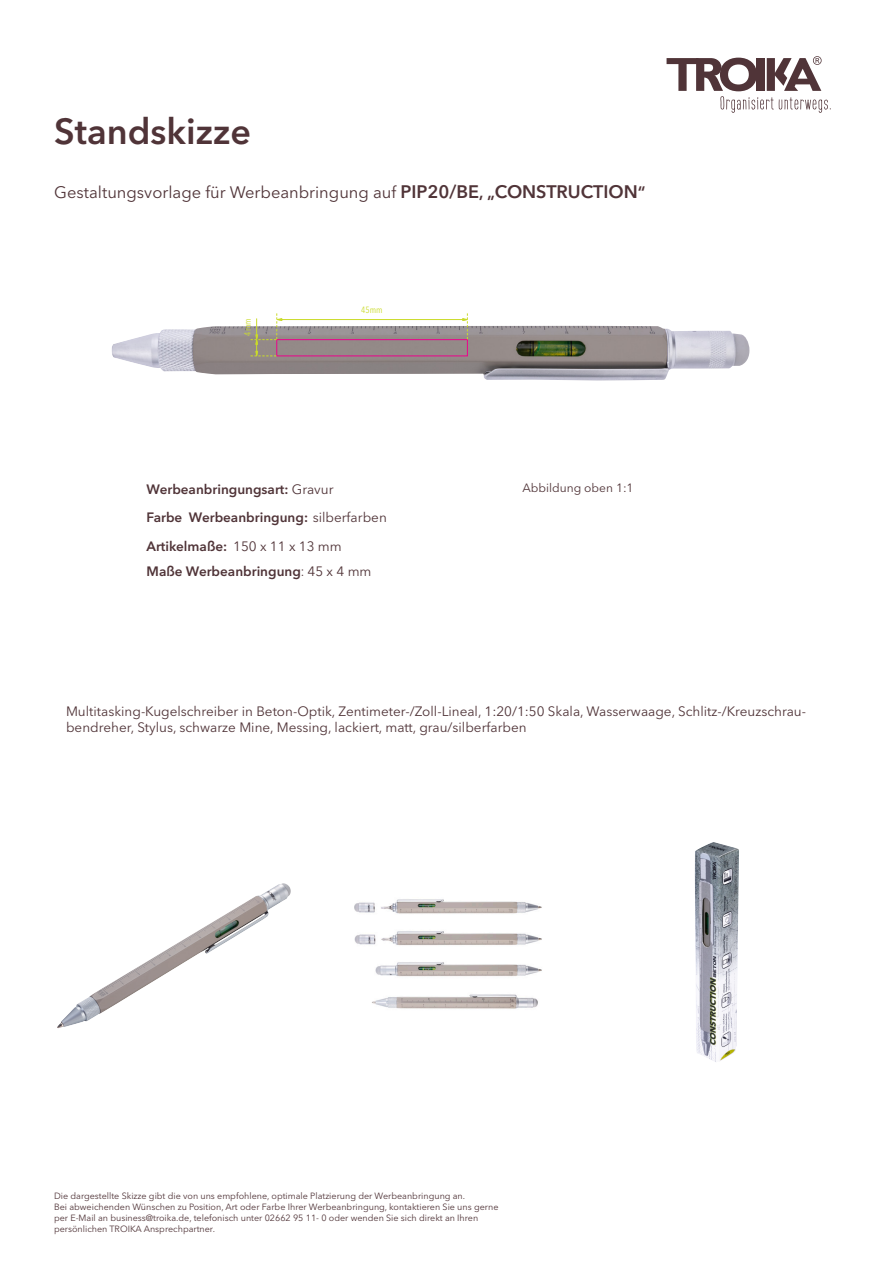
<style>
.page{position:relative;width:893px;height:1263px;background:#fff}
.page>*{position:absolute;margin:0;border:0;box-sizing:border-box;transform-origin:0 0}
.t1{font:600 36px "Avenir Next LT Pro";color:#503438}
.t2{font:16.5px "Avenir Next LT Pro";color:#503438}
.t3{font:13.5px/16.2px "Avenir Next LT Pro";color:#503438}
.t4{font:600 13.5px/28.5px "Avenir Next LT Pro";color:#503438}
.t5{font:12px "Avenir Next LT Pro";color:#503438}
.t6{font:9px/10.8px "Avenir Next LT Pro";color:#503438}
.t7{font:condensed 9px "Avenir Next LT Pro";color:#cadb2a}
.s1{font-weight:600;font-size:18px}
.s2{font-weight:600}
.s3{font-weight:400}
.s4{font-weight:400;font-stretch:condensed}
</style>
<div class="page">
<svg style="left:667px;top:56px;width:164px;height:57px"></svg>
<img style="left:57px;top:883px;width:234px;height:145px">
<img style="left:354px;top:899px;width:188px;height:110px">
<img style="left:695px;top:842px;width:44px;height:220px">
<img style="left:112px;top:326px;width:637px;height:54px">
<div style="left:276px;top:339px;width:192px;height:17px;border:1px solid #ed028c"></div>
<hr style="left:281px;top:319px;width:183px;height:1px;background:#cadb2a">
<svg style="left:462px;top:313px;width:6px;height:26px"></svg>
<svg style="left:251px;top:313px;width:32px;height:43px"></svg>
<h1 class="t1" style="left:54px;top:110px;width:198px">Standskizze</h1>
<h2 class="t2" style="left:54px;top:182px;width:593px">Gestaltungsvorlage für Werbeanbringung auf <span class="s1">PIP20/BE</span><span class="s2">, „</span><span class="s1">CONSTRUCTION</span><span class="s2">“</span></h2>
<p class="t7" style="left:242px;top:335px;width:19px;rotate:-90deg">4mm</p>
<p class="t7" style="left:361px;top:304px;width:23px">45mm</p>
<h3 class="t4" style="left:147px;top:475px;width:242px">Werbeanbringungsart: <span class="s3">Gravur<br></span>Farbe Werbeanbringung: <span class="s3">silberfarben<br></span>Artikelmaße: <span class="s3">150 x 11 x 13 mm</span></h3>
<h3 class="t5" style="left:522px;top:481px;width:113px">Abbildung oben 1:1</h3>
<h3 class="t4" style="left:147px;top:557px;width:226px">Maße Werbeanbringung<span class="s4">:</span> <span class="s3">45 x 4 mm</span></h3>
<h3 class="t3" style="left:66px;top:703px;width:741px">Multitasking-Kugelschreiber in Beton-Optik, Zentimeter-/Zoll-Lineal, 1:20/1:50 Skala, Wasserwaage, Schlitz-/Kreuzschrau&shy;bendreher, Stylus, schwarze Mine, Messing, lackiert, matt, grau/silberfarben</h3>
<p class="t6" style="left:54px;top:1191px;width:446px">Die dargestellte Skizze gibt die von uns empfohlene, optimale Platzierung der Werbeanbringung an.<br>Bei abweichenden Wünschen zu Position, Art oder Farbe Ihrer Werbeanbringung, kontaktieren Sie uns gerne per E-Mail an business@troika.de, telefonisch unter 02662 95 11- 0 oder wenden Sie sich direkt an Ihren persönlichen TROIKA Ansprechpartner.</p>
</div>
